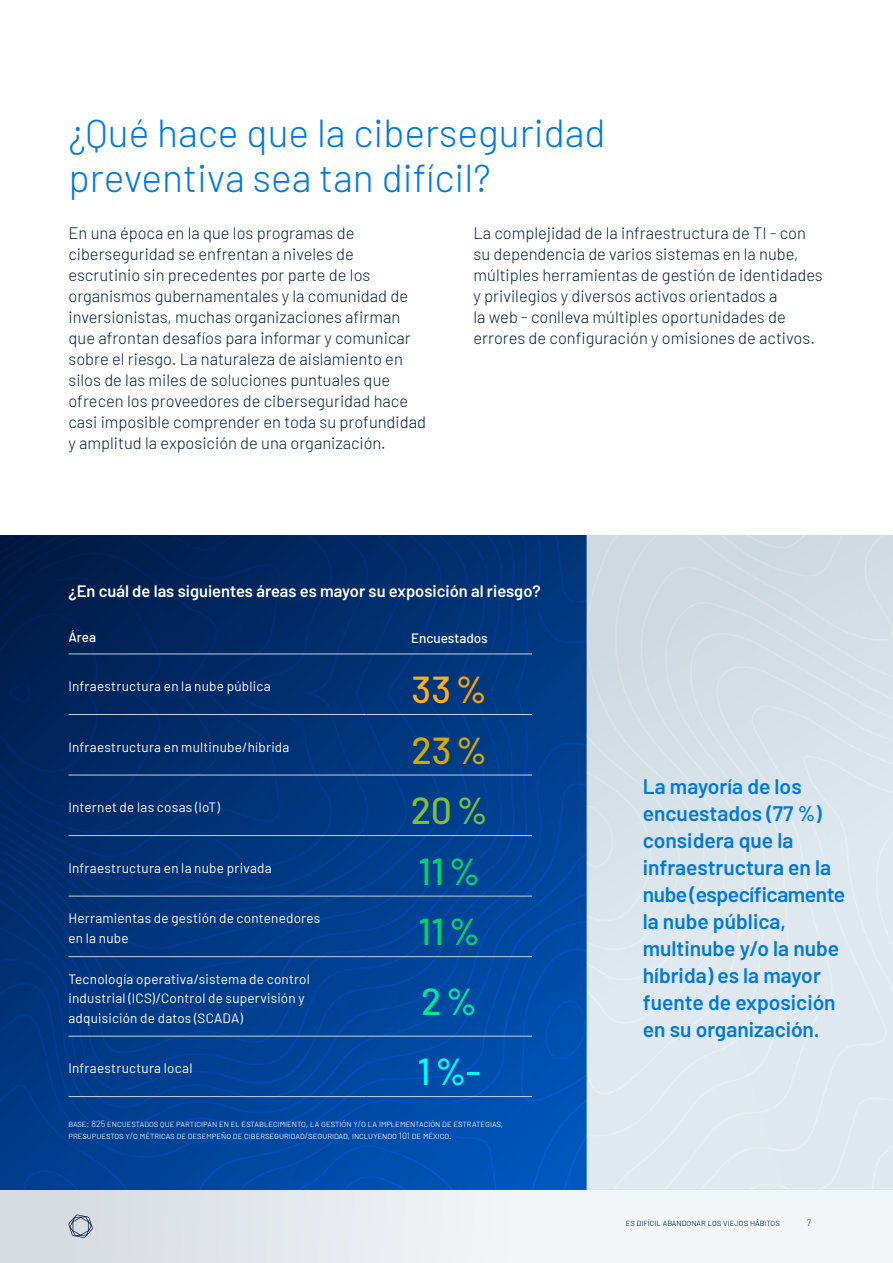
<style>
.page{position:relative;width:893px;height:1263px;background:#fff}
.page>*{position:absolute;margin:0;border:0;box-sizing:border-box;transform-origin:0 0}
.t1{font:300 39px/45px "Barlow";color:#0079dd}
.t2{font:500 37.5px "Barlow";color:#00d36b}
.t3{font:500 37.5px "Barlow";color:#ffad1a}
.t4{font:500 37.5px "Barlow";color:#d2aa00}
.t5{font:500 37.5px "Barlow";color:#7dbf38}
.t6{font:500 37.5px "Barlow";color:#0ff}
.t7{font:500 37.5px "Barlow";color:#00e69d}
.t8{font:600 21px/27px "Barlow";color:#0079dd}
.t9{font:300 16.5px/21px "Barlow";color:#041e42}
.t10{font:600 16.5px "Barlow";color:#fff}
.t11{font:13.5px/19.5px "Barlow";letter-spacing:.015em;color:#fff}
.t12{font:500 13.5px "Barlow";color:#fff}
.t13{font:300 9px/12px "Barlow";color:#fff}
.t14{font:300 9px "Barlow";color:#041e42}
.s1{color:#ffa400}
</style>
<div class="page">
<div style="left:0;top:1189px;width:893px;height:74px;background:linear-gradient(to right,#d9dee3,#fbfdfe)"></div>
<svg style="left:68px;top:1214px;width:25px;height:24px"></svg>
<svg style="left:0;top:535px;width:587px;height:655px;background:#013983"></svg>
<hr style="left:68px;top:714px;width:299px;height:1px;background:#c3d3e0">
<hr style="left:367px;top:714px;width:165px;height:1px;background:#c3d3e0">
<hr style="left:68px;top:775px;width:299px;height:1px;background:#c3d3e0">
<hr style="left:367px;top:775px;width:165px;height:1px;background:#c3d3e0">
<hr style="left:68px;top:835px;width:299px;height:1px;background:#c3d3e0">
<hr style="left:367px;top:835px;width:165px;height:1px;background:#c3d3e0">
<hr style="left:68px;top:896px;width:299px;height:1px;background:#c3d3e0">
<hr style="left:367px;top:896px;width:165px;height:1px;background:#c3d3e0">
<hr style="left:68px;top:956px;width:299px;height:1px;background:#c3d3e0">
<hr style="left:367px;top:956px;width:165px;height:1px;background:#c3d3e0">
<hr style="left:68px;top:1036px;width:299px;height:1px;background:#c3d3e0">
<hr style="left:367px;top:1036px;width:165px;height:1px;background:#c3d3e0">
<hr style="left:68px;top:1096px;width:299px;height:1px;background:#c3d3e0">
<hr style="left:367px;top:1096px;width:165px;height:1px;background:#c3d3e0">
<hr style="left:68px;top:654px;width:299px;height:1px;background:#c3d3e0">
<hr style="left:367px;top:654px;width:165px;height:1px;background:#c3d3e0">
<div style="left:587px;top:535px;width:306px;height:655px;background:linear-gradient(to right,#d8e2e9,#dce5ec)"></div>
<h1 class="t1" style="left:68px;top:108px;width:539px">¿Qué hace que la ciberseguridad preventiva sea tan difícil?</h1>
<p class="t9" style="left:473px;top:221px;width:351px">La complejidad de la infraestructura de TI - con su dependencia de varios sistemas en la nube, múltiples herramientas de gestión de identidades y privilegios y diversos activos orientados a<br>la web - conlleva múltiples oportunidades de errores de configuración y omisiones de activos.</p>
<p class="t9" style="left:68px;top:221px;width:359px">En una época en la que los programas de ciberseguridad se enfrentan a niveles de escrutinio sin precedentes por parte de los organismos gubernamentales y la comunidad de inversionistas, muchas organizaciones afirman que afrontan desafíos para informar y comunicar sobre el riesgo. La naturaleza de aislamiento en silos de las miles de soluciones puntuales que ofrecen los proveedores de ciberseguridad hace casi imposible comprender en toda su profundidad y amplitud la exposición de una organización.</p>
<p class="t10" style="left:68px;top:578px;width:474px">¿En cuál de las siguientes áreas es mayor su exposición al riesgo?</p>
<p class="t12" style="left:68px;top:627px;width:29px">Área</p>
<p class="t12" style="left:411px;top:628px;width:78px">Encuestados</p>
<p class="t11" style="left:68px;top:675px;width:204px">Infraestructura en la nube pública</p>
<h2 class="t3" style="left:412px;top:662px;width:77px">33<span class="s1">%</span></h2>
<p class="t11" style="left:68px;top:736px;width:222px">Infraestructura en multinube/híbrida</p>
<h2 class="t4" style="left:411px;top:723px;width:77px">23%</h2>
<p class="t11" style="left:68px;top:796px;width:153px">Internet de las cosas (IoT)</p>
<h2 class="t5" style="left:411px;top:783px;width:79px">20%</h2>
<p class="t11" style="left:68px;top:857px;width:205px">Infraestructura en la nube privada</p>
<h2 class="t2" style="left:418px;top:844px;width:63px">11%</h2>
<p class="t11" style="left:68px;top:908px;width:253px">Herramientas de gestión de contenedores en la nube</p>
<h2 class="t2" style="left:418px;top:904px;width:63px">11%</h2>
<p class="t11" style="left:68px;top:968px;width:243px">Tecnología operativa/sistema de control industrial (ICS)/Control de supervisión y adquisición de datos (SCADA)</p>
<h2 class="t7" style="left:421px;top:974px;width:58px">2%</h2>
<p class="t11" style="left:68px;top:1057px;width:126px">Infraestructura local</p>
<h2 class="t6" style="left:418px;top:1044px;width:65px">1%-</h2>
<p class="t13" style="left:68px;top:1117px;width:436px">Base: 825 encu estados que participan en el establecimiento, la gestión y/o la implementación de estrategias, presupuestos y/o métricas de desempeño de cibersegu ridad/segu ridad, incluyendo 101 de M éxico.</p>
<p class="t8" style="left:643px;top:771px;width:204px">La mayoría de los encuestados (77 %) considera que la infraestructura en la nube (específicamente la nube pública, multinube y/o la nube híbrida) es la mayor fuente de exposición en su organización.</p>
<p class="t14" style="left:626px;top:1216px;width:156px">Es difícil abandonar los viejos hábitos</p>
<p class="t14" style="left:807px;top:1216px;width:6px">7</p>
</div>
